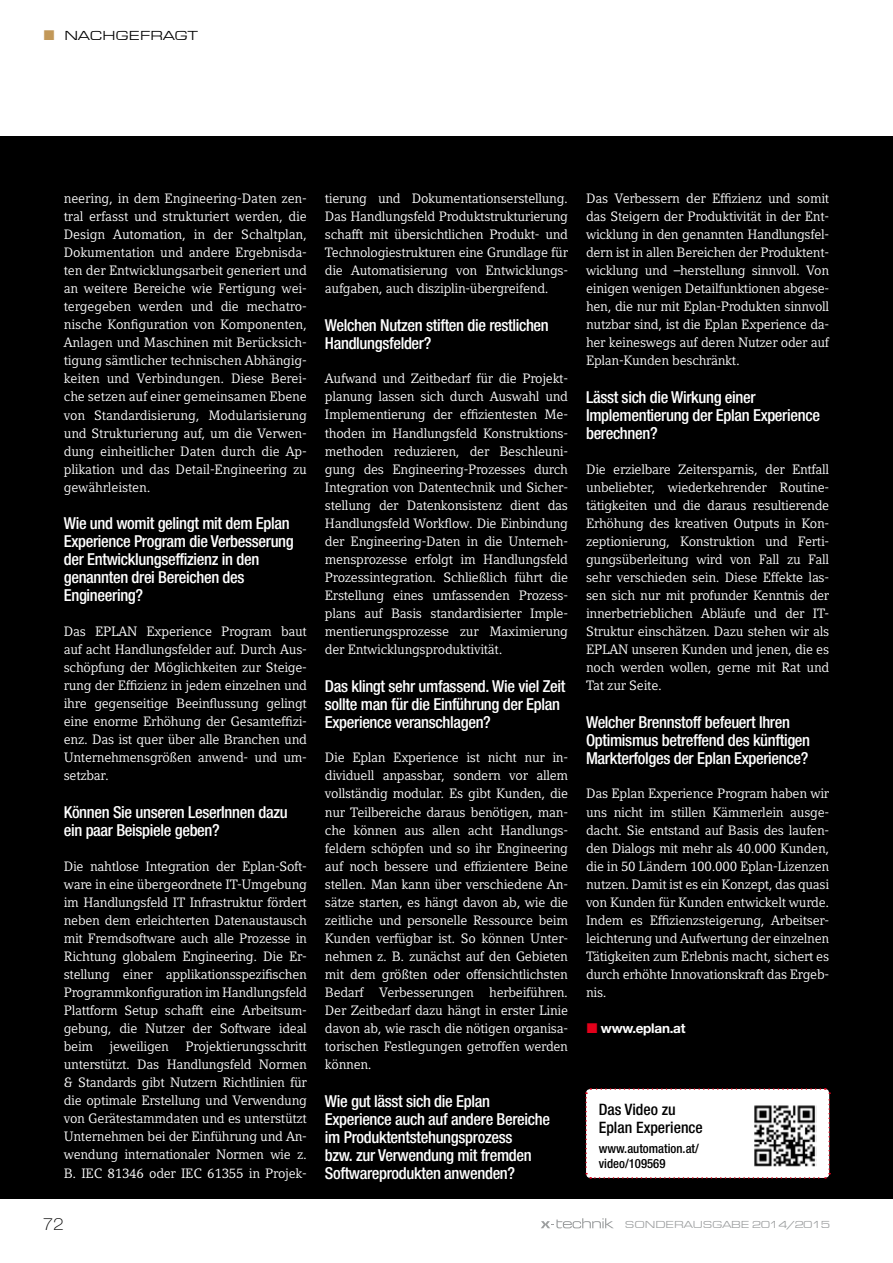
<style>
.page{position:relative;width:893px;height:1263px;background:#fff}
.page>*{position:absolute;margin:0;border:0;box-sizing:border-box;transform-origin:0 0}
.t1{font:500 condensed 16.5px/18px "Helvetica Neue";letter-spacing:-.02em;color:#fff}
.t2{font:100 expanded 16.5px "Helvetica Neue";color:#000}
.t3{font:500 condensed 15.75px/18px "Helvetica Neue";color:#000}
.t4{font:13.5px/18px "Compatil Letter LT Pro";letter-spacing:-.02em;color:#fff;text-align:justify}
.t5{font:700 13.5px "Helvetica Neue";letter-spacing:-.02em;color:#fff}
.t6{font:13.5px "Eurostile Extended Roman DTC";color:#000}
.t7{font:500 condensed 12.75px/15.3px "Helvetica Neue";color:#000}
.t8{font:10.5px "Eurostile Extended Roman DTC";letter-spacing:-.01em;color:#9c9e9f}
</style>
<div class="page">
<svg style="left:541px;top:1218px;width:72px;height:10px"></svg>
<div style="left:0;top:136px;width:893px;height:1063px;background:#000"></div>
<svg style="left:585px;top:1088px;width:246px;height:91px"></svg>
<img style="left:753px;top:1103px;width:63px;height:64px">
<p class="t6" style="left:64px;top:28px;width:132px">NACHGEFRAGT</p>
<p class="t4" style="left:64px;top:189px;width:245px">neering, in dem Engineering-Daten zen&shy;tral erfasst und strukturiert werden, die Design Automation, in der Schaltplan, Dokumentation und andere Ergebnisda&shy;ten der Entwicklungsarbeit generiert und an weitere Bereiche wie Fertigung wei&shy;tergegeben werden und die mechatro&shy;nische Konfiguration von Komponenten, Anlagen und Maschinen mit Berücksich&shy;tigung sämtlicher technischen Abhängig&shy;keiten und Verbindungen. Diese Berei&shy;che setzen auf einer gemeinsamen Ebene von Standardisierung, Modularisierung und Strukturierung auf, um die Verwen&shy;dung einheitlicher Daten durch die Ap&shy;plikation und das Detail-Engineering zu gewährleisten.</p>
<p class="t1" style="left:64px;top:514px;width:232px">Wie und womit gelingt mit dem Eplan<br>Experience Program die Verbesserung der Entwicklungseffizienz in den genannten drei Bereichen des<br>Engineering?</p>
<p class="t4" style="left:64px;top:622px;width:245px">Das EPLAN Experience Program baut auf acht Handlungsfelder auf. Durch Aus&shy;schöpfung der Möglichkeiten zur Steige&shy;rung der Effizienz in jedem einzelnen und ihre gegenseitige Beeinflussung gelingt eine enorme Erhöhung der Gesamteffizi&shy;enz. Das ist quer über alle Branchen und Unternehmensgrößen anwend- und um&shy;setzbar.</p>
<p class="t1" style="left:64px;top:803px;width:225px">Können Sie unseren LeserInnen dazu ein paar Beispiele geben?</p>
<p class="t4" style="left:64px;top:857px;width:245px">Die nahtlose Integration der Eplan-Soft&shy;ware in eine übergeordnete IT-Umgebung im Handlungsfeld IT Infrastruktur fördert neben dem erleichterten Datenaustausch mit Fremdsoftware auch alle Prozesse in Richtung globalem Engineering. Die Er&shy;stellung einer applikationsspezifischen Programmkonfiguration im Handlungsfeld Plattform Setup schafft eine Arbeitsum&shy;gebung, die Nutzer der Software ideal beim jeweiligen Projektierungsschritt unterstützt. Das Handlungsfeld Normen &amp; Standards gibt Nutzern Richtlinien für die optimale Erstellung und Verwendung von Gerätestammdaten und es unterstützt Unternehmen bei der Einführung und An&shy;wendung internationaler Normen wie z.<br>B. IEC 81346 oder IEC 61355 in Projek-</p>
<p class="t4" style="left:325px;top:189px;width:245px">tierung und Dokumentationserstellung.<br>Das Handlungsfeld Produktstrukturierung schafft mit übersichtlichen Produkt- und Technologiestrukturen eine Grundlage für die Automatisierung von Entwicklungs&shy;aufgaben, auch disziplin-übergreifend.</p>
<p class="t1" style="left:325px;top:316px;width:225px">Welchen Nutzen stiften die restlichen<br>Handlungsfelder?</p>
<p class="t4" style="left:325px;top:370px;width:245px">Aufwand und Zeitbedarf für die Projekt&shy;planung lassen sich durch Auswahl und Implementierung der effizientesten Me&shy;thoden im Handlungsfeld Konstruktions&shy;methoden reduzieren, der Beschleuni&shy;gung des Engineering-Prozesses durch Integration von Datentechnik und Sicher&shy;stellung der Datenkonsistenz dient das Handlungsfeld Workflow. Die Einbindung der Engineering-Daten in die Unterneh&shy;mensprozesse erfolgt im Handlungsfeld Prozessintegration. Schließlich führt die Erstellung eines umfassenden Prozess&shy;plans auf Basis standardisierter Imple&shy;mentierungsprozesse zur Maximierung der Entwicklungsproduktivität.</p>
<p class="t1" style="left:325px;top:677px;width:242px">Das klingt sehr umfassend. Wie viel Zeit sollte man für die Einführung der Eplan<br>Experience veranschlagen?</p>
<p class="t4" style="left:325px;top:749px;width:245px">Die Eplan Experience ist nicht nur in&shy;dividuell anpassbar, sondern vor allem vollständig modular. Es gibt Kunden, die nur Teilbereiche daraus benötigen, man&shy;che können aus allen acht Handlungs&shy;feldern schöpfen und so ihr Engineering auf noch bessere und effizientere Beine stellen. Man kann über verschiedene An&shy;sätze starten, es hängt davon ab, wie die zeitliche und personelle Ressource beim Kunden verfügbar ist. So können Unter&shy;nehmen z. B. zunächst auf den Gebieten mit dem größten oder offensichtlichsten Bedarf Verbesserungen herbeiführen.<br>Der Zeitbedarf dazu hängt in erster Linie davon ab, wie rasch die nötigen organisa&shy;torischen Festlegungen getroffen werden können.</p>
<p class="t1" style="left:325px;top:1092px;width:227px">Wie gut lässt sich die Eplan<br>Experience auch auf andere Bereiche im Produktentstehungsprozess<br>bzw. zur Verwendung mit fremden<br>Softwareprodukten anwenden?</p>
<p class="t4" style="left:586px;top:189px;width:245px">Das Verbessern der Effizienz und somit das Steigern der Produktivität in der Ent&shy;wicklung in den genannten Handlungsfel&shy;dern ist in allen Bereichen der Produktent&shy;wicklung und –herstellung sinnvoll. Von einigen wenigen Detailfunktionen abgese&shy;hen, die nur mit Eplan-Produkten sinnvoll nutzbar sind, ist die Eplan Experience da&shy;her keineswegs auf deren Nutzer oder auf Eplan-Kunden beschränkt.</p>
<p class="t1" style="left:586px;top:388px;width:235px">Lässt sich die Wirkung einer<br>Implementierung der Eplan Experience berechnen?</p>
<p class="t4" style="left:586px;top:460px;width:245px">Die erzielbare Zeitersparnis, der Entfall unbeliebter, wiederkehrender Routine&shy;tätigkeiten und die daraus resultierende Erhöhung des kreativen Outputs in Kon&shy;zeptionierung, Konstruktion und Ferti&shy;gungsüberleitung wird von Fall zu Fall sehr verschieden sein. Diese Effekte las&shy;sen sich nur mit profunder Kenntnis der innerbetrieblichen Abläufe und der IT-Struktur einschätzen. Dazu stehen wir als EPLAN unseren Kunden und jenen, die es noch werden wollen, gerne mit Rat und Tat zur Seite.</p>
<p class="t1" style="left:586px;top:713px;width:226px">Welcher Brennstoff befeuert Ihren<br>Optimismus betreffend des künftigen<br>Markterfolges der Eplan Experience?</p>
<p class="t4" style="left:586px;top:785px;width:245px">Das Eplan Experience Program haben wir uns nicht im stillen Kämmerlein ausge&shy;dacht. Sie entstand auf Basis des laufen&shy;den Dialogs mit mehr als 40.000 Kunden, die in 50 Ländern 100.000 Eplan-Lizenzen nutzen. Damit ist es ein Konzept, das quasi von Kunden für Kunden entwickelt wurde.<br>Indem es Effizienzsteigerung, Arbeitser&shy;leichterung und Aufwertung der einzelnen Tätigkeiten zum Erlebnis macht, sichert es durch erhöhte Innovationskraft das Ergeb&shy;nis.</p>
<p class="t5" style="left:601px;top:1020px;width:86px">www.eplan.at</p>
<p class="t3" style="left:599px;top:1100px;width:106px">Das Video zu<br>Eplan Experience</p>
<p class="t7" style="left:599px;top:1141px;width:102px">www.automation.at/ video/109569</p>
<p class="t2" style="left:43px;top:1214px;width:22px">72</p>
<p class="t8" style="left:625px;top:1219px;width:70px">SONDERAUS</p>
<p class="t8" style="left:712px;top:1219px;width:119px">GABE 2014/2015</p>
</div>
